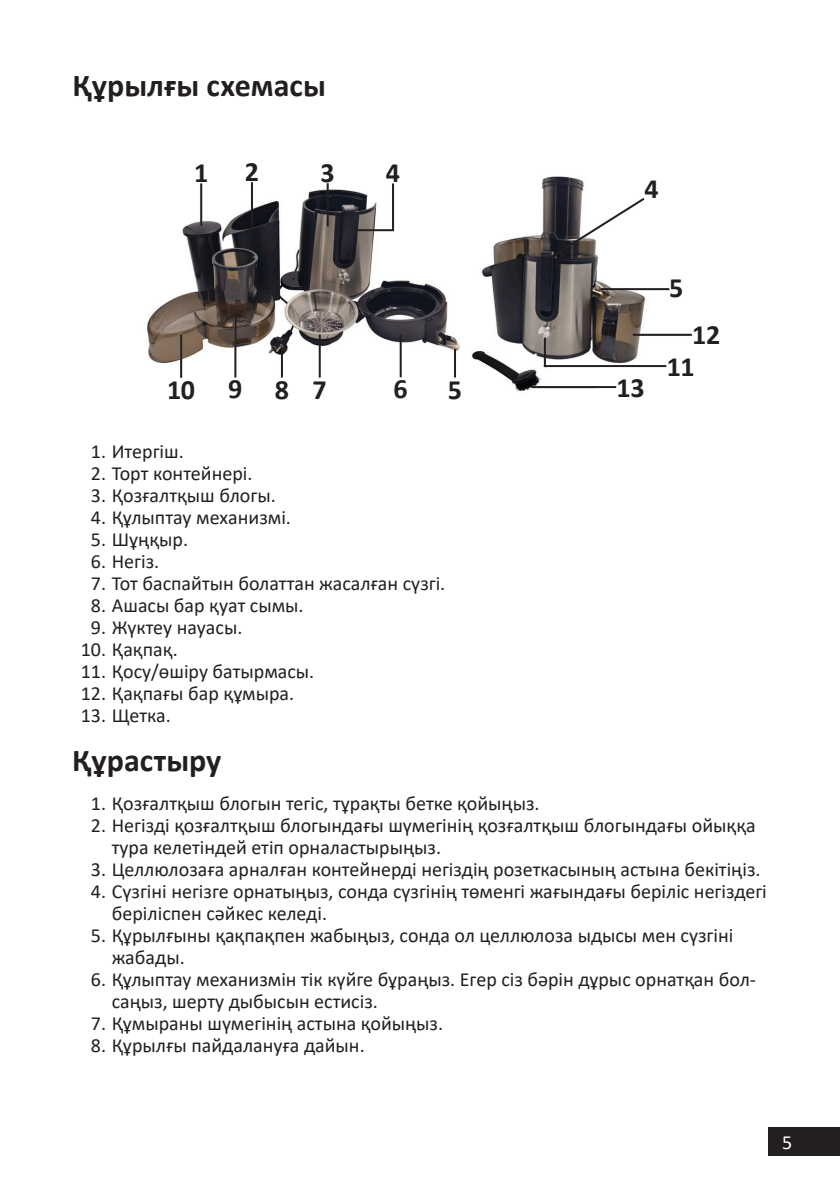
<style>
.page{position:relative;width:840px;height:1191px;background:#fff}
.page>*{position:absolute;margin:0;border:0;box-sizing:border-box;transform-origin:0 0}
.Заголовок_16{font:700 32px "Calibri";color:#231f20}
.Цифры_на_схемах{font:700 28px "Calibri";letter-spacing:-.01em;color:#231f20}
.t1{font:20px/22px "Calibri";color:#231f20}
.t2{font:20px "Calibri";color:#fff}
</style>
<div class="page">
<div style="left:767px;top:1126px;width:72px;height:29px;background:#231f20"></div>
<img style="left:147px;top:176px;width:546px;height:216px">
<hr style="left:200px;top:183px;width:2px;height:43px;background:#231f20">
<hr style="left:251px;top:182px;width:2px;height:44px;background:#231f20">
<hr style="left:326px;top:183px;width:2px;height:43px;background:#231f20">
<hr style="left:350px;top:229px;width:44px;height:2px;background:#231f20">
<hr style="left:392px;top:183px;width:2px;height:48px;background:#231f20">
<hr style="left:180px;top:335px;width:2px;height:43px;background:#231f20">
<hr style="left:234px;top:315px;width:2px;height:62px;background:#231f20">
<hr style="left:281px;top:349px;width:2px;height:28px;background:#231f20">
<hr style="left:318px;top:335px;width:2px;height:42px;background:#231f20">
<hr style="left:399px;top:335px;width:2px;height:42px;background:#231f20">
<hr style="left:454px;top:348px;width:2px;height:29px;background:#231f20">
<hr style="left:531px;top:386px;width:84px;height:2px;background:#231f20">
<hr style="left:543px;top:337px;width:2px;height:30px;background:#231f20">
<hr style="left:632px;top:334px;width:59px;height:2px;background:#231f20">
<hr style="left:600px;top:288px;width:68px;height:2px;background:#231f20">
<svg style="left:544px;top:196px;width:102px;height:66px"></svg>
<hr style="left:543px;top:365px;width:123px;height:2px;background:#231f20">
<p class="Заголовок_16" style="left:72px;top:63px;width:255px">Құрылғы схемасы</p>
<p class="Цифры_на_схемах" style="left:194px;top:153px;width:16px">1</p>
<p class="Цифры_на_схемах" style="left:245px;top:152px;width:16px">2</p>
<p class="Цифры_на_схемах" style="left:320px;top:153px;width:16px">3</p>
<p class="Цифры_на_схемах" style="left:386px;top:153px;width:16px">4</p>
<p class="Цифры_на_схемах" style="left:644px;top:169px;width:16px">4</p>
<p class="Цифры_на_схемах" style="left:668px;top:267px;width:16px">5</p>
<p class="Цифры_на_схемах" style="left:691px;top:314px;width:30px">12</p>
<p class="Цифры_на_схемах" style="left:167px;top:369px;width:29px">10</p>
<p class="Цифры_на_схемах" style="left:228px;top:369px;width:16px">9</p>
<p class="Цифры_на_схемах" style="left:275px;top:369px;width:16px">8</p>
<p class="Цифры_на_схемах" style="left:312px;top:369px;width:16px">7</p>
<p class="Цифры_на_схемах" style="left:393px;top:369px;width:16px">6</p>
<p class="Цифры_на_схемах" style="left:447px;top:369px;width:16px">5</p>
<p class="Цифры_на_схемах" style="left:616px;top:368px;width:30px">13</p>
<p class="Цифры_на_схемах" style="left:666px;top:347px;width:29px">11</p>
<p class="t1" style="left:91px;top:440px;width:94px">1. Итергіш.</p>
<p class="t1" style="left:91px;top:462px;width:163px">2. Торт контейнері.</p>
<p class="t1" style="left:91px;top:484px;width:186px">3. Қозғалтқыш блогы.</p>
<p class="t1" style="left:91px;top:506px;width:201px">4. Құлыптау механизмі.</p>
<p class="t1" style="left:91px;top:528px;width:99px">5. Шұңқыр.</p>
<p class="t1" style="left:91px;top:550px;width:70px">6. Негіз.</p>
<p class="t1" style="left:91px;top:572px;width:356px">7. Тот баспайтын болаттан жасалған сүзгі.</p>
<p class="t1" style="left:91px;top:594px;width:214px">8. Ашасы бар қуат сымы.</p>
<p class="t1" style="left:91px;top:616px;width:153px">9. Жүктеу науасы.</p>
<p class="t1" style="left:81px;top:638px;width:98px">10. Қақпақ.</p>
<p class="t1" style="left:81px;top:660px;width:235px">11. Қосу/өшіру батырмасы.</p>
<p class="t1" style="left:81px;top:682px;width:215px">12. Қақпағы бар құмыра.</p>
<p class="t1" style="left:81px;top:704px;width:91px">13. Щетка.</p>
<p class="Заголовок_16" style="left:72px;top:738px;width:151px">Құрастыру</p>
<p class="t1" style="left:91px;top:792px;width:450px">1. Қозғалтқыш блогын тегіс, тұрақты бетке қойыңыз.</p>
<p class="t1" style="left:112px;top:814px;width:645px;text-indent:-21px">2. Негізді қозғалтқыш блогындағы шүмегінің қозғалтқыш блогындағы ойыққа тура келетіндей етіп орналастырыңыз.</p>
<p class="t1" style="left:91px;top:858px;width:670px">3. Целлюлозаға арналған контейнерді негіздің розеткасының астына бекітіңіз.</p>
<p class="t1" style="left:112px;top:880px;width:656px;text-indent:-21px">4. Сүзгіні негізге орнатыңыз, сонда сүзгінің төменгі жағындағы беріліс негіздегі беріліспен сәйкес келеді.</p>
<p class="t1" style="left:112px;top:924px;width:622px;text-indent:-21px">5. Құрылғыны қақпақпен жабыңыз, сонда ол целлюлоза ыдысы мен сүзгіні жабады.</p>
<p class="t1" style="left:112px;top:968px;width:645px;text-indent:-21px">6. Құлыптау механизмін тік күйге бұраңыз. Егер сіз бәрін дұрыс орнатқан бол&shy;саңыз, шерту дыбысын естисіз.</p>
<p class="t1" style="left:91px;top:1012px;width:353px">7. Құмыраны шүмегінің астына қойыңыз.</p>
<p class="t1" style="left:91px;top:1034px;width:275px">8. Құрылғы пайдалануға дайын.</p>
<p class="t2" style="left:781px;top:1128px;width:12px">5</p>
</div>
